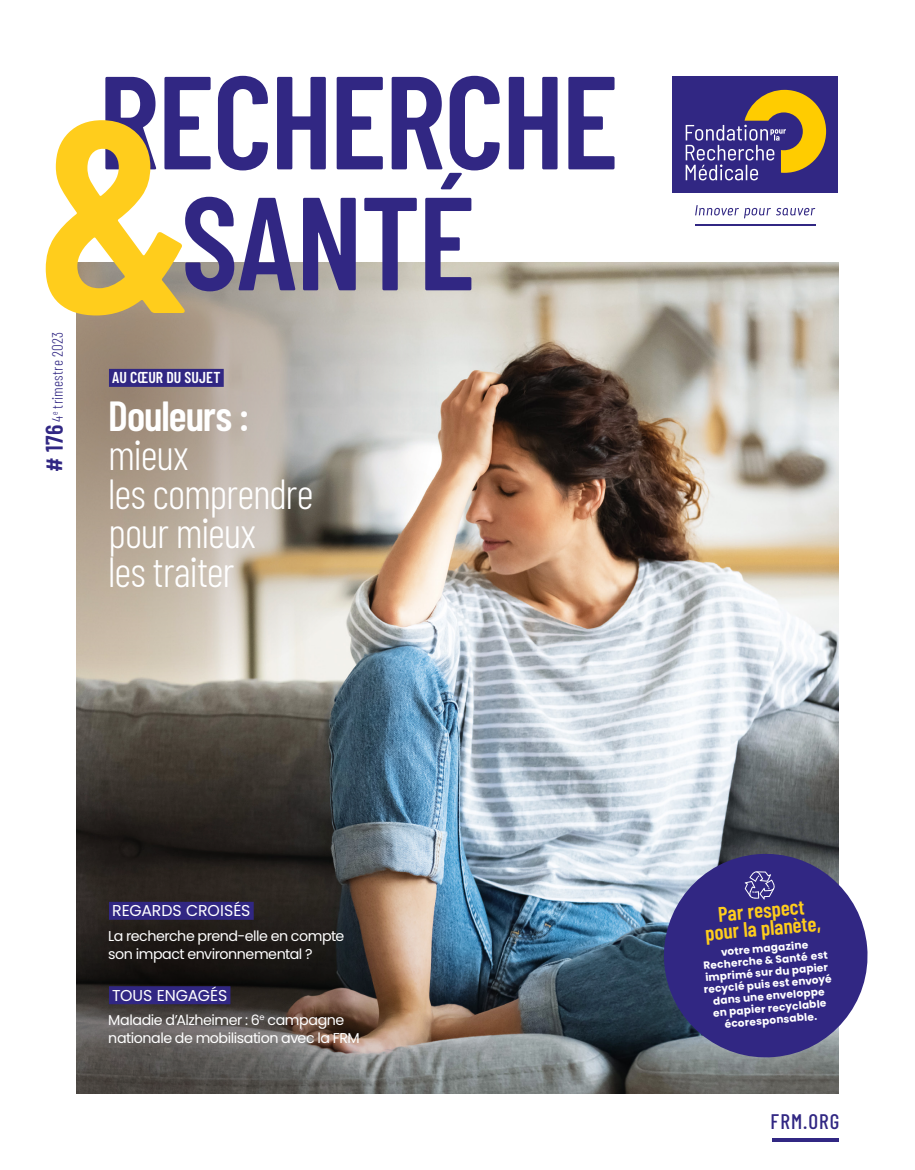
<style>
.page{position:relative;width:915px;height:1170px;background:#fff}
.page>*{position:absolute;margin:0;border:0;box-sizing:border-box;transform-origin:0 0}
.t1{font:600 132.15px/120.9px "Barlow Condensed";letter-spacing:-.02em;color:#312783;text-align:center}
.t2{font:300 42px/39px "Barlow Condensed";letter-spacing:-.025em;color:#fff}
.t3{font:600 42px "Barlow Condensed";letter-spacing:-.025em;color:#fff}
.t4{font:600 21px/18px "Barlow Condensed";color:#ffcd1c;text-align:center}
.t5{font:500 21px "Barlow Condensed";letter-spacing:.055em;color:#312783}
.t6{font:15.75px "Poppins";letter-spacing:-.005em;color:#fff}
.t7{font:600 15.75px "Barlow Condensed";letter-spacing:.01em;color:#fff}
.t8{font:300 15px "Barlow Condensed";letter-spacing:.015em;color:#312783}
.t9{font:14.25px/18px "Poppins";letter-spacing:-.03em;color:#fff}
.t10{font:700 10.5px/12px "Poppins";color:#fff;text-align:center}
.s1{font-weight:600;font-size:24px}
</style>
<div class="page">
<img style="left:439px;top:262px;width:399px;height:831px">
<svg style="left:77px;top:262px;width:362px;height:433px;background:#bab1a6"></svg>
<hr style="left:771px;top:1138px;width:67px;height:3px;background:#312783">
<div style="left:672px;top:77px;width:166px;height:116px;background:#312783"></div>
<svg style="left:685px;top:90px;width:140px;height:90px"></svg>
<svg style="left:695px;top:205px;width:119px;height:13px"></svg>
<hr style="left:695px;top:224px;width:120px;height:1px;background:#312783">
<svg style="left:46px;top:120px;width:139px;height:195px"></svg>
<svg style="left:659px;top:849px;width:209px;height:212px;background:#514c90"></svg>
<svg style="left:744px;top:871px;width:31px;height:28px"></svg>
<div style="left:109px;top:369px;width:115px;height:18px;background:#312783"></div>
<img style="left:77px;top:695px;width:374px;height:398px">
<div style="left:109px;top:901px;width:144px;height:18px;background:#312783"></div>
<div style="left:109px;top:986px;width:121px;height:18px;background:#312783"></div>
<h3 class="t8" style="left:47px;top:471px;width:141px;rotate:-90deg"><span class="s1"># 176</span> 4<sup>e</sup> trimestre 2023</h3>
<h1 class="t1" style="left:98px;top:53px;width:522px">RECHERCHE<br>SANTÉ</h1>
<h3 class="t7" style="left:112px;top:366px;width:110px">AU CŒUR DU SUJET</h3>
<h2 class="t3" style="left:108px;top:386px;width:143px">Douleurs :</h2>
<h2 class="t2" style="left:108px;top:432px;width:207px">mieux<br>les comprendre pour mieux<br>les traiter</h2>
<h3 class="t6" style="left:112px;top:901px;width:140px">REGARDS CROISÉS</h3>
<h3 class="t9" style="left:108px;top:926px;width:237px">La recherche prend-elle en compte son impact environnemental ?</h3>
<h3 class="t6" style="left:112px;top:985px;width:116px">TOUS ENGAGÉS</h3>
<h3 class="t9" style="left:108px;top:1011px;width:253px">Maladie d’Alzheimer : 6<sup>e</sup> campagne nationale de mobilisation avec la FRM</h3>
<h3 class="t4" style="left:702px;top:904px;width:117px;rotate:-5deg">Par respect pour la planète,</h3>
<p class="t10" style="left:700px;top:947px;width:130px;rotate:-5deg">votre magazine<br>Recherche &amp; Santé est imprimé sur du papier recyclé puis est envoyé dans une enveloppe en papier recyclable écoresponsable.</p>
<h3 class="t5" style="left:770px;top:1105px;width:70px">FRM.ORG</h3>
</div>
